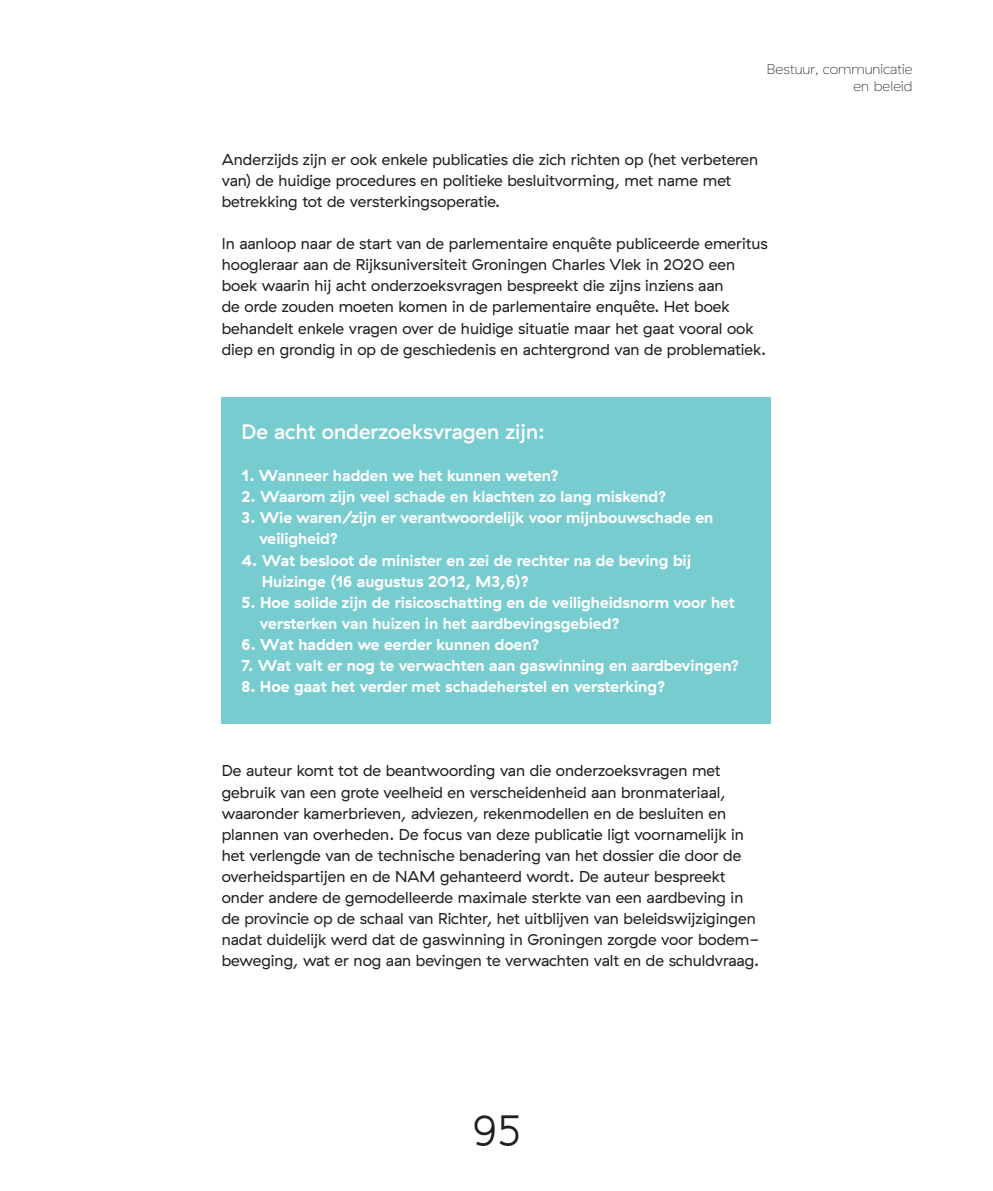
<style>
.page{position:relative;width:993px;height:1191px;background:#fff}
.page>*{position:absolute;margin:0;border:0;box-sizing:border-box;transform-origin:0 0}
.t1{font:300 43.75px "GT Haptik";color:#231f20}
.Tussenkop{font:500 21px "GT Haptik";color:#fff}
.Broodtekst{font:15.75px/21px "GT Haptik";color:#231f20}
.Broodtekst-2{font:700 15.75px/21px "GT Haptik";color:#fff}
.t2{font:100 14px/17.5px "GT Haptik";letter-spacing:.005em;color:#231f20;text-align:right}
</style>
<div class="page">
<div style="left:222px;top:397px;width:549px;height:326px;background:#77ccd0"></div>
<p class="t2" style="left:766px;top:60px;width:147px">Bestuur‚ communicatie en beleid</p>
<p class="Broodtekst" style="left:222px;top:149px;width:538px">Anderzijds zijn er ook enkele publicaties die zich richten op (het verbeteren van) de huidige procedures en politieke besluitvorming, met name met betrekking tot de versterkingsoperatie.</p>
<p class="Broodtekst" style="left:222px;top:233px;width:547px">In aanloop naar de start van de parlementaire enquête publiceerde emeritus hoogleraar aan de Rijksuniversiteit Groningen Charles Vlek in 2020 een boek waarin hij acht onderzoeksvragen bespreekt die zijns inziens aan<br>de orde zouden moeten komen in de parlementaire enquête. Het boek behandelt enkele vragen over de huidige situatie maar het gaat vooral ook diep en grondig in op de geschiedenis en achtergrond van de problematiek.</p>
<p class="Tussenkop" style="left:241px;top:419px;width:305px">De acht onderzoeksvragen zijn:</p>
<p class="Broodtekst-2" style="left:241px;top:465px;width:319px">1. Wanneer hadden we het kunnen weten?</p>
<p class="Broodtekst-2" style="left:241px;top:486px;width:426px">2. Waarom zijn veel schade en klachten zo lang miskend?</p>
<p class="Broodtekst-2" style="left:259px;top:507px;width:455px;text-indent:-18px">3. Wie waren/zijn er verantwoordelijk voor mijnbouwschade en veiligheid?</p>
<p class="Broodtekst-2" style="left:261px;top:549px;width:431px;text-indent:-20px">4. Wat besloot de minister en zei de rechter na de beving bij<br>Huizinge (16 augustus 2012, M3,6)?</p>
<p class="Broodtekst-2" style="left:260px;top:592px;width:476px;text-indent:-18px">5. Hoe solide zijn de risicoschatting en de veiligheidsnorm voor het versterken van huizen in het aardbevingsgebied?</p>
<p class="Broodtekst-2" style="left:241px;top:634px;width:299px">6. Wat hadden we eerder kunnen doen?</p>
<p class="Broodtekst-2" style="left:241px;top:655px;width:499px">7. Wat valt er nog te verwachten aan gaswinning en aardbevingen?</p>
<p class="Broodtekst-2" style="left:241px;top:676px;width:425px">8. Hoe gaat het verder met schadeherstel en versterking?</p>
<p class="Broodtekst" style="left:222px;top:760px;width:539px">De auteur komt tot de beantwoording van die onderzoeksvragen met gebruik van een grote veelheid en verscheidenheid aan bronmateriaal, waaronder kamerbrieven, adviezen, rekenmodellen en de besluiten en plannen van overheden. De focus van deze publicatie ligt voornamelijk in het verlengde van de technische benadering van het dossier die door de overheidspartijen en de NAM gehanteerd wordt. De auteur bespreekt onder andere de gemodelleerde maximale sterkte van een aardbeving in de provincie op de schaal van Richter, het uitblijven van beleidswijzigingen nadat duidelijk werd dat de gaswinning in Groningen zorgde voor bodem&shy;beweging, wat er nog aan bevingen te verwachten valt en de schuldvraag.</p>
<h1 class="t1" style="left:472px;top:1105px;width:50px">95</h1>
</div>
